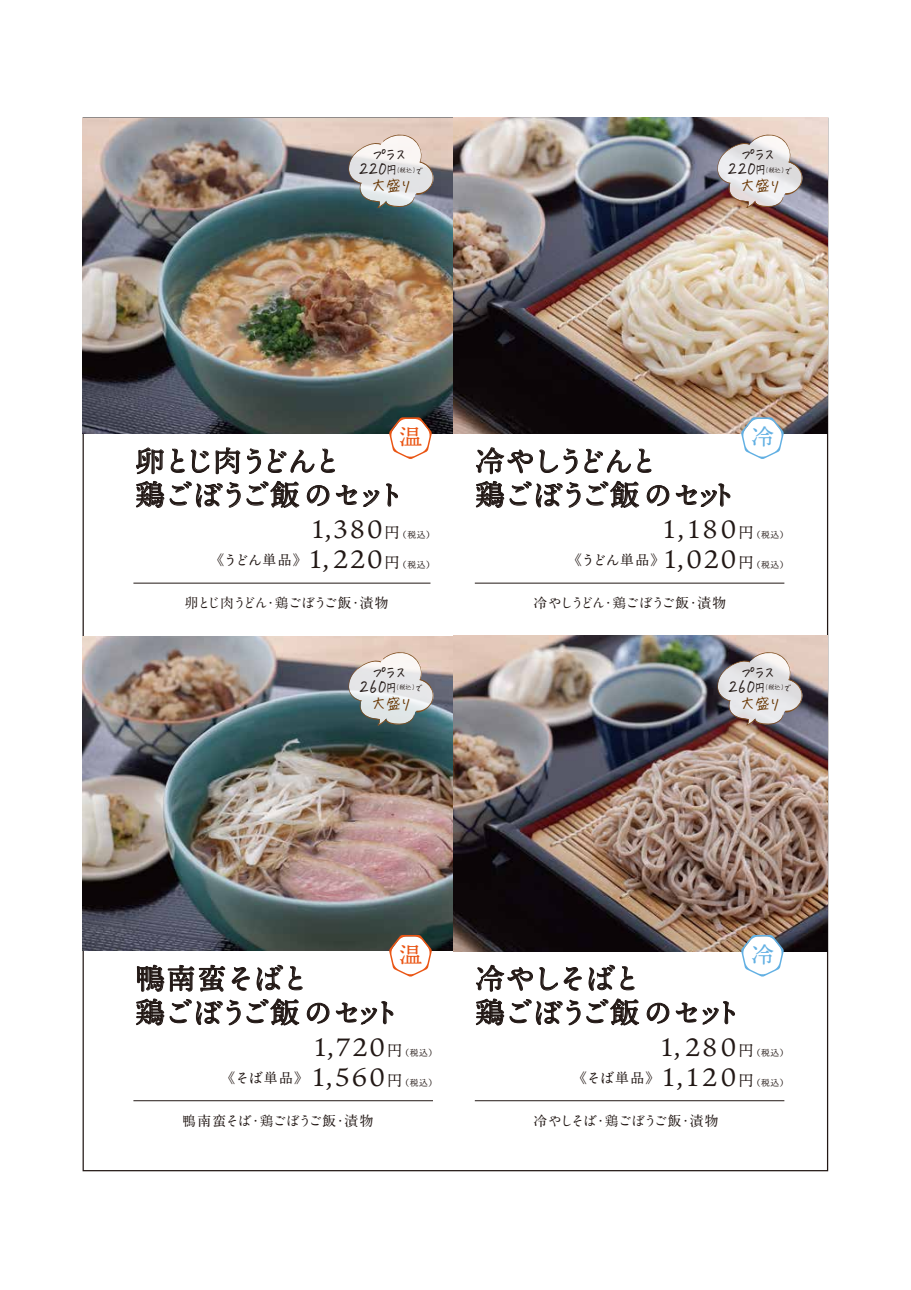
<style>
.page{position:relative;width:911px;height:1290px;background:#fff}
.page>*{position:absolute;margin:0;border:0;box-sizing:border-box;transform-origin:0 0}
.t1{font:28.75px/33.8px "Ten Mincho Text";letter-spacing:-.07em;color:#221815}
.t2{font:28.75px/33.8px "Ten Mincho Text";letter-spacing:-.08em;color:#221815}
.t3{font:28.75px/33.8px "Ten Mincho Text";letter-spacing:-.01em;color:#221815}
.t4{font:28.75px/33.8px "Ten Mincho Text";letter-spacing:-.05em;color:#221815}
.t5{font:25.25px "Ten Mincho Text";letter-spacing:.06em;color:#221815;scale:1.09 1}
.t6{font:22.5px "Ten Mincho Text";color:#ea5514}
.t7{font:22.5px "Ten Mincho Text";color:#62b0e3}
.t8{font:15.38px "hanatotyoutyo";color:#221815;scale:.95 1}
.t9{font:15.38px "hanatotyoutyo";letter-spacing:-.02em;color:#6a3906}
.t10{font:13.75px "Ten Mincho Text";letter-spacing:.045em;color:#221815}
.t11{font:700 13.75px "A1 Mincho Std";letter-spacing:-.06em;color:#221815}
.t12{font:700 13.75px "A1 Mincho Std";letter-spacing:-.095em;color:#221815}
.t13{font:700 13.75px "A1 Mincho Std";letter-spacing:-.105em;color:#221815}
.t14{font:6.62px "hanatotyoutyo";color:#221815;scale:.92 1}
.s1{font-size:18.25px}
.s2{font-size:12.5px}
.s3{font-size:10.38px}
.s4{font-size:15.12px}
.s5{font-size:8.75px}
.s6{font-size:25.25px}
</style>
<div class="page">
<hr style="left:133px;top:583px;width:297px;height:1px;background:#221815">
<svg style="left:247px;top:448px;width:14px;height:26px"></svg>
<svg style="left:268px;top:449px;width:46px;height:24px"></svg>
<svg style="left:321px;top:449px;width:14px;height:23px"></svg>
<svg style="left:136px;top:447px;width:28px;height:61px"></svg>
<svg style="left:170px;top:447px;width:70px;height:60px"></svg>
<svg style="left:247px;top:481px;width:52px;height:27px"></svg>
<svg style="left:307px;top:485px;width:22px;height:21px"></svg>
<svg style="left:336px;top:484px;width:21px;height:21px"></svg>
<svg style="left:363px;top:490px;width:16px;height:17px"></svg>
<svg style="left:386px;top:484px;width:12px;height:22px"></svg>
<hr style="left:475px;top:583px;width:309px;height:1px;background:#221815">
<svg style="left:476px;top:447px;width:193px;height:61px"></svg>
<svg style="left:676px;top:483px;width:54px;height:24px"></svg>
<img style="left:82px;top:119px;width:372px;height:315px">
<img style="left:454px;top:117px;width:374px;height:317px">
<svg style="left:389px;top:417px;width:43px;height:42px"></svg>
<svg style="left:741px;top:417px;width:43px;height:42px"></svg>
<hr style="left:133px;top:1100px;width:300px;height:1px;background:#221815">
<svg style="left:136px;top:964px;width:193px;height:61px"></svg>
<svg style="left:336px;top:1001px;width:57px;height:23px"></svg>
<hr style="left:475px;top:1100px;width:309px;height:1px;background:#221815">
<svg style="left:476px;top:965px;width:57px;height:26px"></svg>
<svg style="left:539px;top:967px;width:18px;height:23px"></svg>
<svg style="left:564px;top:967px;width:17px;height:23px"></svg>
<svg style="left:589px;top:965px;width:26px;height:25px"></svg>
<svg style="left:621px;top:966px;width:13px;height:24px"></svg>
<svg style="left:476px;top:998px;width:28px;height:27px"></svg>
<svg style="left:510px;top:999px;width:70px;height:26px"></svg>
<svg style="left:586px;top:999px;width:53px;height:26px"></svg>
<svg style="left:647px;top:1003px;width:22px;height:20px"></svg>
<svg style="left:676px;top:1001px;width:58px;height:23px"></svg>
<img style="left:82px;top:635px;width:746px;height:316px">
<svg style="left:389px;top:935px;width:43px;height:42px"></svg>
<svg style="left:741px;top:935px;width:43px;height:42px"></svg>
<svg style="left:348px;top:134px;width:87px;height:74px"></svg>
<img style="left:717px;top:134px;width:86px;height:74px">
<svg style="left:348px;top:651px;width:87px;height:75px;background:#c4c6c5"></svg>
<img style="left:717px;top:651px;width:86px;height:75px">
<p class="t8" style="left:373px;top:147px;width:36px">プラス</p>
<p class="t14" style="left:358px;top:167px;width:71px"><span class="s1">220</span><span class="s2">円</span>（税込）<span class="s3">で</span></p>
<p class="t9" style="left:371px;top:178px;width:41px">大盛り</p>
<p class="t8" style="left:741px;top:147px;width:36px">プラス</p>
<p class="t14" style="left:727px;top:167px;width:71px"><span class="s1">220</span><span class="s2">円</span>（税込）<span class="s3">で</span></p>
<p class="t9" style="left:740px;top:178px;width:41px">大盛り</p>
<h3 class="t6" style="left:399px;top:424px;width:24px">温</h3>
<h3 class="t7" style="left:751px;top:424px;width:24px">冷</h3>
<h1 class="t1" style="left:136px;top:445px;width:271px">卵とじ肉うどんと<br>鶏ごぼうご飯のセット</h1>
<h1 class="t2" style="left:475px;top:445px;width:263px">冷やしうどんと<br>鶏ごぼうご飯のセット</h1>
<h2 class="t5" style="left:312px;top:515px;width:114px">1,380<span class="s4">円</span><span class="s5">（税込）</span></h2>
<p class="t10" style="left:211px;top:552px;width:225px">《うどん単品》 <span class="s6">1,220</span><span class="s4">円</span><sub>（税込）</sub></p>
<p class="t12" style="left:185px;top:592px;width:205px">卵とじ肉うどん・鶏ごぼうご飯・漬物</p>
<p class="t8" style="left:373px;top:665px;width:36px">プラス</p>
<p class="t14" style="left:359px;top:684px;width:70px"><span class="s1">260</span><span class="s2">円</span>（税込）<span class="s3">で</span></p>
<p class="t9" style="left:371px;top:696px;width:41px">大盛り</p>
<h2 class="t5" style="left:663px;top:515px;width:116px">1,180<span class="s4">円</span><span class="s5">（税込）</span></h2>
<p class="t10" style="left:568px;top:552px;width:222px">《うどん単品》<span class="s6">1,020</span><span class="s4">円</span><sub>（税込）</sub></p>
<p class="t13" style="left:533px;top:592px;width:194px">冷やしうどん・鶏ごぼうご飯・漬物</p>
<p class="t8" style="left:741px;top:665px;width:36px">プラス</p>
<p class="t14" style="left:727px;top:684px;width:70px"><span class="s1">260</span><span class="s2">円</span>（税込）<span class="s3">で</span></p>
<p class="t9" style="left:740px;top:696px;width:41px">大盛り</p>
<h3 class="t6" style="left:399px;top:942px;width:24px">温</h3>
<h3 class="t7" style="left:751px;top:942px;width:24px">冷</h3>
<h1 class="t3" style="left:136px;top:962px;width:266px">鴨南蛮そばと<br>鶏ごぼうご飯のセット</h1>
<h1 class="t4" style="left:475px;top:962px;width:268px">冷やしそばと<br>鶏ごぼうご飯のセット</h1>
<h2 class="t5" style="left:314px;top:1032px;width:114px">1,720<span class="s4">円</span><span class="s5">（税込）</span></h2>
<p class="t10" style="left:222px;top:1070px;width:217px">《そば単品》 <span class="s6">1,560</span><span class="s4">円</span><sub>（税込）</sub></p>
<p class="t11" style="left:182px;top:1109px;width:193px">鴨南蛮そば・鶏ごぼうご飯・漬物</p>
<h2 class="t5" style="left:661px;top:1032px;width:118px">1,280<span class="s4">円</span><span class="s5">（税込）</span></h2>
<p class="t10" style="left:573px;top:1070px;width:217px">《そば単品》 <span class="s6">1,120</span><span class="s4">円</span><sub>（税込）</sub></p>
<p class="t11" style="left:533px;top:1109px;width:186px">冷やしそば・鶏ごぼうご飯・漬物</p>
</div>
